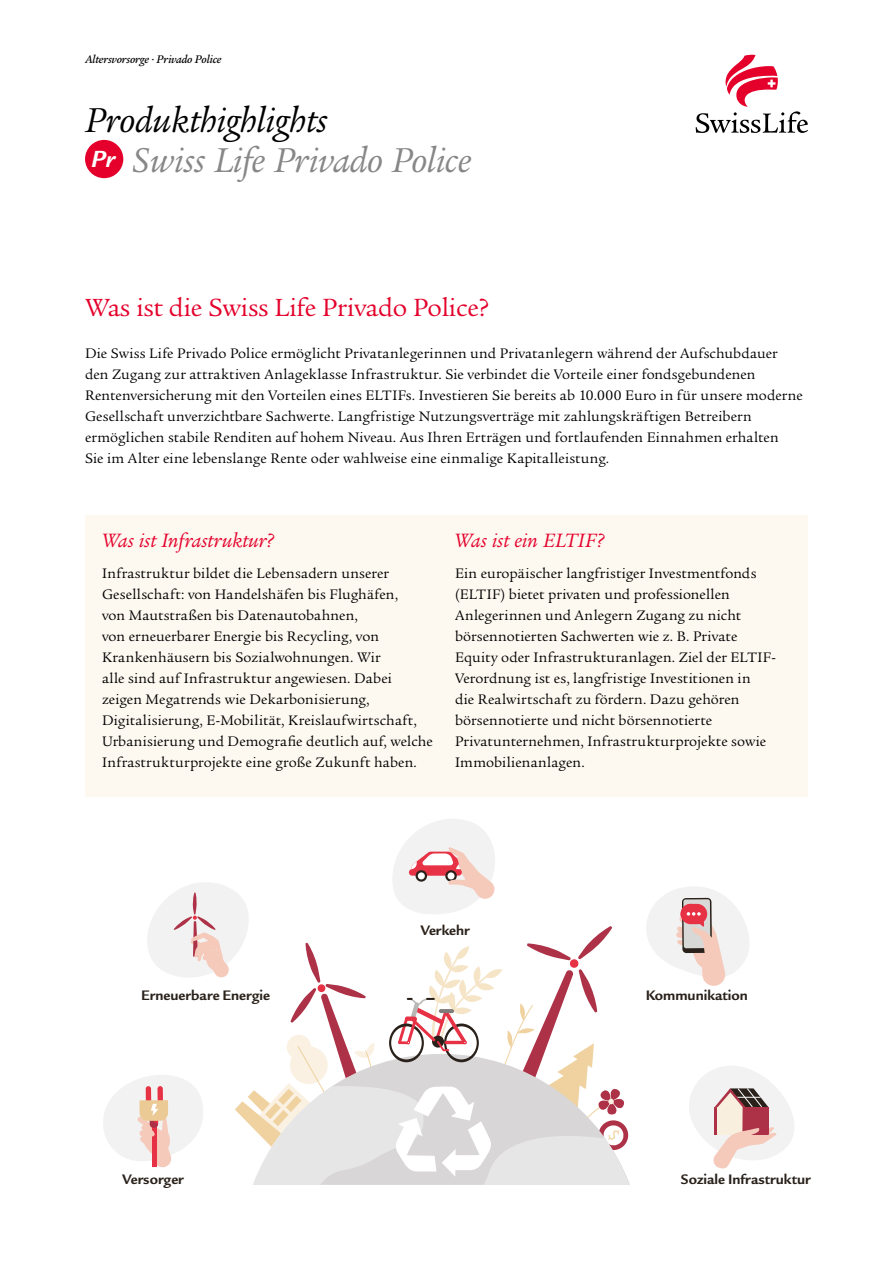
<style>
.page{position:relative;width:893px;height:1263px;background:#fff}
.page>*{position:absolute;margin:0;border:0;box-sizing:border-box;transform-origin:0 0}
.t1{font:italic 37.5px/40.5px "Legacy Serif ITC Pro";letter-spacing:-.005em;color:#868786}
.t2{font:27px "Legacy Serif ITC Pro";letter-spacing:-.01em;color:#e4002b}
.t3{font:italic 21px "Legacy Serif ITC Pro";color:#e4002b}
.t4{font:15px/21px "Legacy Serif ITC Pro";letter-spacing:.01em;color:#000}
.t5{font:700 15px "Legacy Sans ITC Pro";color:#29211a}
.t6{font:italic 500 12px "Legacy Serif ITC Std";letter-spacing:-.01em;color:#000}
.s1{color:#000}
.s2{font-family:"Legacy Sans ITC Pro";font-weight:700;font-size:25.35px;color:#fff}
</style>
<div class="page">
<svg style="left:696px;top:55px;width:112px;height:78px"></svg>
<div style="left:85px;top:515px;width:723px;height:281px;background:#fdf8f0"></div>
<div style="left:85px;top:140px;width:38px;height:38px;background:#e4002b;border-radius:50%"></div>
<svg style="left:103px;top:819px;width:691px;height:366px"></svg>
<p class="t6" style="left:85px;top:52px;width:138px">Altersvorsorge · Privado Police</p>
<h1 class="t1" style="left:85px;top:99px;width:388px"><span class="s1">Produkthighlights<br></span><span class="s2">Pr</span> Swiss Life Privado Police</h1>
<h2 class="t2" style="left:85px;top:291px;width:406px">Was ist die Swiss Life Privado Police?</h2>
<p class="t4" style="left:85px;top:342px;width:719px">Die Swiss Life Privado Police ermöglicht Privatanlegerinnen und Privatanlegern während der Aufschubdauer den Zugang zur attraktiven Anlageklasse Infrastruktur. Sie verbindet die Vorteile einer fondsgebundenen Rentenversicherung mit den Vorteilen eines ELTIFs. Investieren Sie bereits ab 10.000 Euro in für unsere moderne Gesellschaft unverzichtbare Sachwerte. Langfristige Nutzungsverträge mit zahlungskräftigen Betreibern ermöglichen stabile Renditen auf hohem Niveau. Aus Ihren Erträgen und fortlaufenden Einnahmen erhalten<br>Sie im Alter eine lebenslange Rente oder wahlweise eine einmalige Kapitalleistung.</p>
<h3 class="t3" style="left:102px;top:527px;width:174px">Was ist Infrastruktur?</h3>
<h3 class="t3" style="left:455px;top:527px;width:151px">Was ist ein ELTIF?</h3>
<p class="t4" style="left:102px;top:563px;width:332px">Infrastruktur bildet die Lebensadern unserer Gesellschaft: von Handelshäfen bis Flughäfen,<br>von Mautstraßen bis Datenautobahnen,<br>von erneuerbarer Energie bis Recycling, von Krankenhäusern bis Sozialwohnungen. Wir<br>alle sind auf Infrastruktur angewiesen. Dabei zeigen Megatrends wie Dekarbonisierung, Digitalisierung, E-Mobilität, Kreislaufwirtschaft, Urbanisierung und Demografie deutlich auf, welche Infrastrukturprojekte eine große Zukunft haben.</p>
<p class="t4" style="left:455px;top:563px;width:322px">Ein europäischer langfristiger Investmentfonds (ELTIF) bietet privaten und professionellen Anlegerinnen und Anlegern Zugang zu nicht börsennotierten Sachwerten wie z. B. Private Equity oder Infrastrukturanlagen. Ziel der ELTIF-Verordnung ist es, langfristige Investitionen in<br>die Realwirtschaft zu fördern. Dazu gehören börsennotierte und nicht börsennotierte Privatunternehmen, Infrastrukturprojekte sowie Immobilienanlagen.</p>
<p class="t5" style="left:420px;top:921px;width:51px">Verkehr</p>
<p class="t5" style="left:141px;top:986px;width:130px">Erneuerbare Energie</p>
<p class="t5" style="left:646px;top:986px;width:104px">Kommunikation</p>
<p class="t5" style="left:122px;top:1171px;width:63px">Versorger</p>
<p class="t5" style="left:681px;top:1171px;width:131px">Soziale Infrastruktur</p>
</div>
